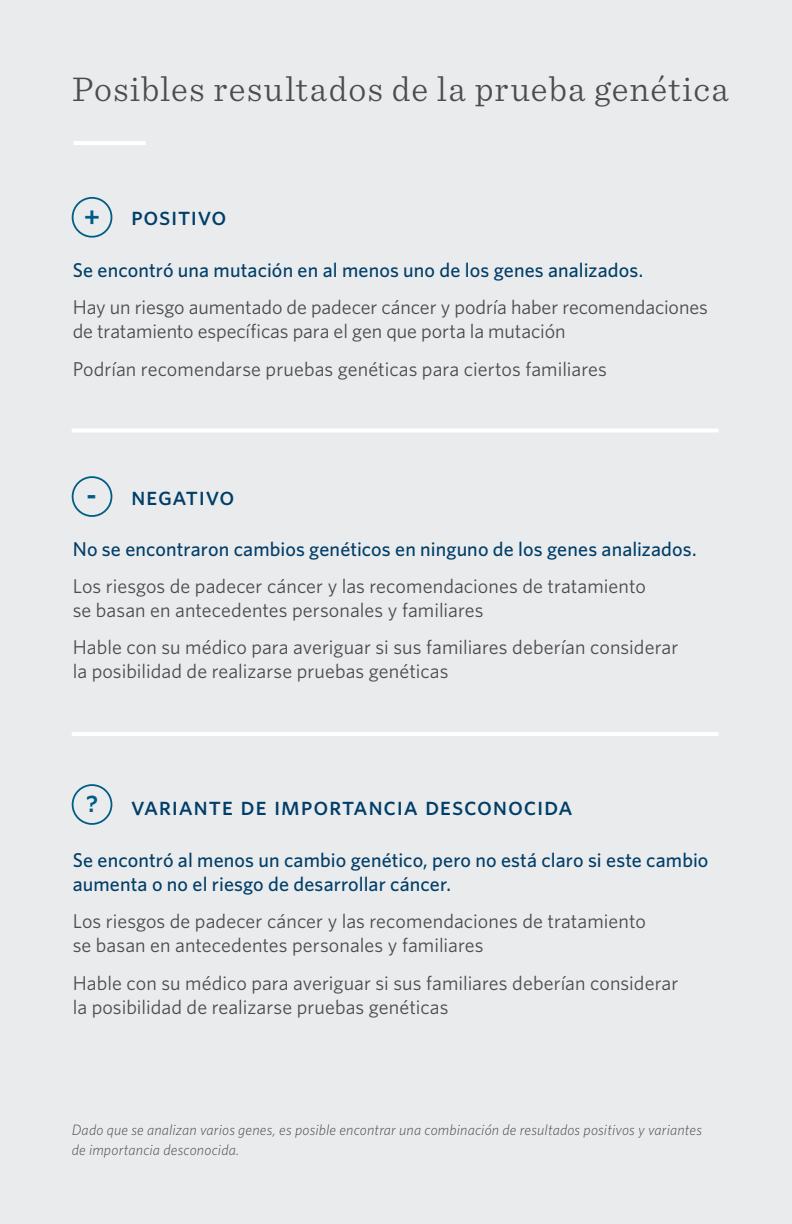
<style>
.page{position:relative;width:792px;height:1224px;background:#eaebec}
.page>*{position:absolute;margin:0;border:0;box-sizing:border-box;transform-origin:0 0}
.Titles_Sentinel{font:300 36px "Sentinel";letter-spacing:.03em;color:#4b4c4d}
.t1{font:600 28.8px "Whitney";color:#005d87}
.whitney_sub_head{font:26px "Whitney Medium SC";letter-spacing:.025em;color:#003e69}
.t2{font:600 23.4px "Whitney";color:#005d87}
.Text_-_bullets_in_a{font:20px/24px "Whitney";color:#4b4c4d}
.Text_-_bullets_in_a-2{font:500 20px/24px "Whitney";letter-spacing:.005em;color:#003e69}
.notes{font:italic 300 15px/20px "Whitney";letter-spacing:.01em;color:#4b4c4d}
</style>
<div class="page">
<div style="left:72px;top:476px;width:40px;height:41px;border:2px solid #005d87;border-radius:50%"></div>
<div style="left:72px;top:784px;width:40px;height:41px;border:2px solid #005d87;border-radius:50%"></div>
<div style="left:72px;top:197px;width:40px;height:41px;border:2px solid #005d87;border-radius:50%"></div>
<hr style="left:74px;top:141px;width:72px;height:4px;background:#fff">
<hr style="left:72px;top:428px;width:647px;height:4px;background:#fff">
<hr style="left:72px;top:732px;width:647px;height:4px;background:#fff">
<p class="Titles_Sentinel" style="left:72px;top:62px;width:658px">Posibles resultados de la prueba genética</p>
<p class="t1" style="left:84px;top:198px;width:18px">+</p>
<p class="whitney_sub_head" style="left:131px;top:200px;width:97px">positivo</p>
<p class="Text_-_bullets_in_a-2" style="left:73px;top:258px;width:572px">Se encontró una mutación en al menos uno de los genes analizados.</p>
<p class="Text_-_bullets_in_a" style="left:73px;top:295px;width:637px">Hay un riesgo aumentado de padecer cáncer y podría haber recomendaciones de tratamiento específicas para el gen que porta la mutación</p>
<p class="Text_-_bullets_in_a" style="left:73px;top:356px;width:536px">Podrían recomendarse pruebas genéticas para ciertos familiares</p>
<p class="t1" style="left:87px;top:476px;width:12px">-</p>
<p class="whitney_sub_head" style="left:131px;top:480px;width:105px">negativo</p>
<p class="Text_-_bullets_in_a-2" style="left:73px;top:536px;width:625px">No se encontraron cambios genéticos en ninguno de los genes analizados.</p>
<p class="Text_-_bullets_in_a" style="left:73px;top:574px;width:575px">Los riesgos de padecer cáncer y las recomendaciones de tratamiento se basan en antecedentes personales y familiares</p>
<p class="Text_-_bullets_in_a" style="left:73px;top:635px;width:607px">Hable con su médico para averiguar si sus familiares deberían considerar la posibilidad de realizarse pruebas genéticas</p>
<p class="t2" style="left:86px;top:789px;width:13px">?</p>
<p class="whitney_sub_head" style="left:131px;top:790px;width:443px">variante de importancia desconocida</p>
<p class="Text_-_bullets_in_a-2" style="left:73px;top:848px;width:637px">Se encontró al menos un cambio genético, pero no está claro si este cambio aumenta o no el riesgo de desarrollar cáncer.</p>
<p class="Text_-_bullets_in_a" style="left:73px;top:909px;width:575px">Los riesgos de padecer cáncer y las recomendaciones de tratamiento se basan en antecedentes personales y familiares</p>
<p class="Text_-_bullets_in_a" style="left:73px;top:970px;width:607px">Hable con su médico para averiguar si sus familiares deberían considerar la posibilidad de realizarse pruebas genéticas</p>
<p class="notes" style="left:72px;top:1120px;width:632px">Dado que se analizan varios genes, es posible encontrar una combinación de resultados positivos y variantes de importancia desconocida.</p>
</div>
